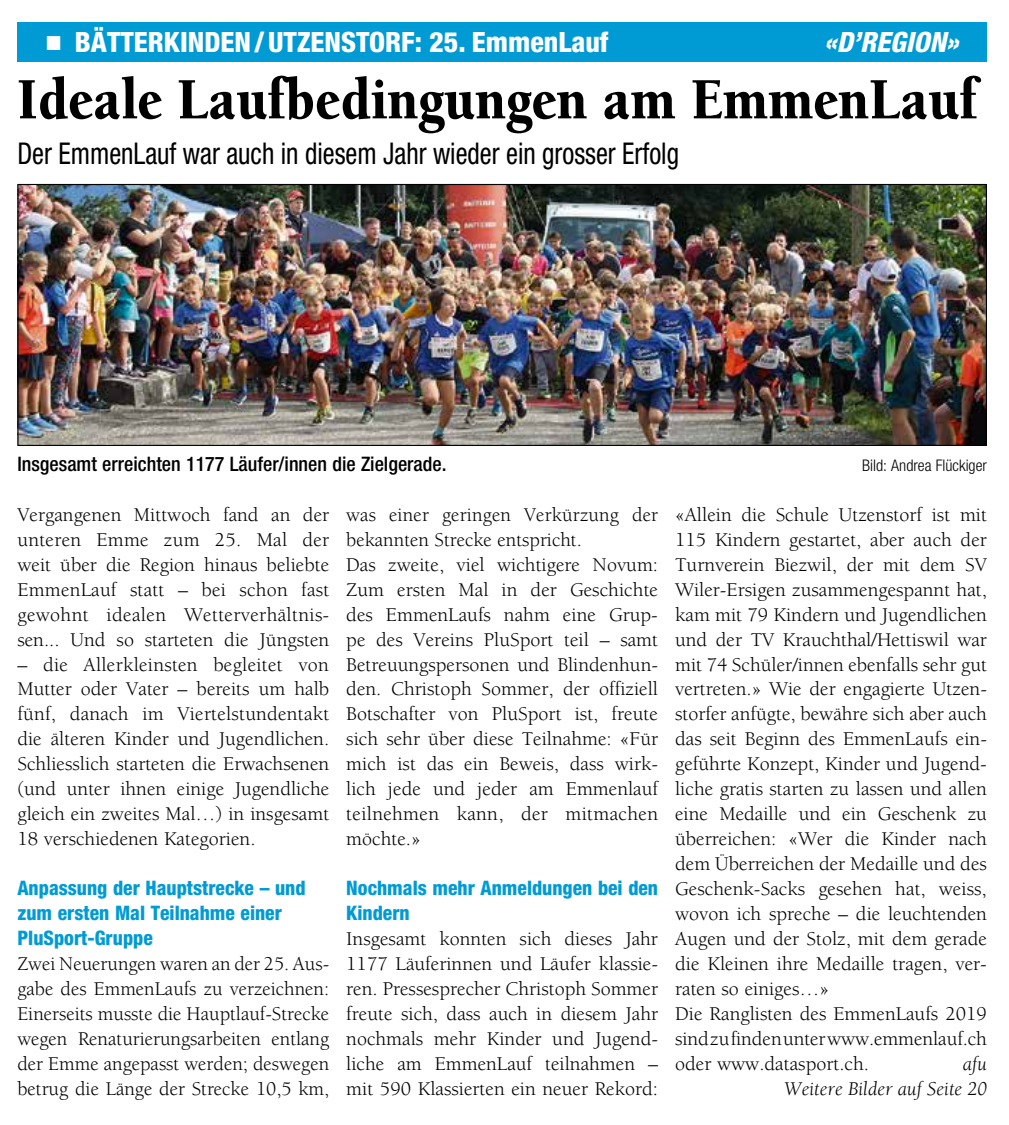
<style>
.page{position:relative;width:1009px;height:1125px;background:#fff}
.page>*{position:absolute;margin:0;border:0;box-sizing:border-box;transform-origin:0 0}
.t1{font:900 60px "Berkeley";color:#000;scale:.9 1}
.t2{font:condensed 30px "Helvetica Neue";color:#000;scale:.89 1}
.t3{font:800 condensed 28px "Helvetica Neue";color:#fff}
.t4{font:italic 800 condensed 28px "Helvetica Neue";color:#fff}
.t5{font:20px/25px "Berkeley";color:#000;text-align:justify}
.t6{font:800 condensed 20px/25px "Helvetica Neue";color:#009bd5}
.t7{font:500 condensed 20px "Helvetica Neue";color:#000}
.t8{font:italic 20px/25px "Berkeley";color:#000;text-align:right}
.t9{font:300 condensed 16px "Helvetica Neue";color:#000}
.s1{font-family:"Mathematical Pi Six";font-weight:400;font-stretch:normal;font-size:20px}
</style>
<div class="page">
<div style="left:17px;top:22px;width:970px;height:40px;background:#009bd5"></div>
<img style="left:19px;top:186px;width:966px;height:258px">
<h3 class="t3" style="left:46px;top:25px;width:564px"><span class="s1">j</span> BÄTTERKINDEN/UTZENSTORF: 25. EmmenLauf</h3>
<h3 class="t4" style="left:824px;top:25px;width:136px">«D’REGION»</h3>
<h1 class="t1" style="left:17px;top:68px;width:1068px">Ideale Laufbedingungen am EmmenLauf</h1>
<h2 class="t2" style="left:17px;top:136px;width:745px">Der EmmenLauf war auch in diesem Jahr wieder ein grosser Erfolg</h2>
<p class="t7" style="left:17px;top:452px;width:431px">Insgesamt erreichten 1177 Läufer/innen die Zielgerade.</p>
<p class="t9" style="left:862px;top:456px;width:126px">Bild: Andrea Flückiger</p>
<p class="t5" style="left:17px;top:502px;width:313px">Vergangenen Mittwoch fand an der unteren Emme zum 25. Mal der weit über die Region hinaus beliebte EmmenLauf statt – bei schon fast gewohnt idealen Wetterverhältnis&shy;sen... Und so starteten die Jüngsten</p>
<p class="t5" style="left:17px;top:652px;width:313px">– die Allerkleinsten begleitet von Mutter oder Vater – bereits um halb fünf, danach im Viertelstundentakt die älteren Kinder und Jugendlichen.<br>Schliesslich starteten die Erwachsenen (und unter ihnen einige Jugendliche gleich ein zweites Mal…) in insgesamt 18 verschiedenen Kategorien.</p>
<p class="t6" style="left:17px;top:875px;width:290px">Anpassung der Hauptstrecke – und zum ersten Mal Teilnahme einer<br>PluSport-Gruppe</p>
<p class="t5" style="left:17px;top:951px;width:313px">Zwei Neuerungen waren an der 25. Aus&shy;gabe des EmmenLaufs zu verzeichnen:<br>Einerseits musste die Hauptlauf-Strecke wegen Renaturierungsarbeiten entlang der Emme angepasst werden; deswegen betrug die Länge der Strecke 10,5 km,</p>
<p class="t5" style="left:346px;top:502px;width:313px;text-align:left">was einer geringen Verkürzung der bekannten Strecke entspricht.<br>Das zweite, viel wichtigere Novum:<br>Zum ersten Mal in der Geschichte des EmmenLaufs nahm eine Grup&shy;pe des Vereins PluSport teil – samt<br>Betreuungspersonen und Blindenhun&shy;den. Christoph Sommer, der offiziell<br>Botschafter von PluSport ist, freute sich sehr über diese Teilnahme: «Für mich ist das ein Beweis, dass wirk&shy;lich jede und jeder am Emmenlauf teilnehmen kann, der mitmachen möchte.»</p>
<p class="t6" style="left:346px;top:875px;width:313px">Nochmals mehr Anmeldungen bei den<br>Kindern</p>
<p class="t5" style="left:346px;top:926px;width:313px">Insgesamt konnten sich dieses Jahr 1177 Läuferinnen und Läufer klassie&shy;ren. Pressesprecher Christoph Sommer freute sich, dass auch in diesem Jahr nochmals mehr Kinder und Jugend&shy;liche am EmmenLauf teilnahmen – mit 590 Klassierten ein neuer Rekord:</p>
<p class="t5" style="left:675px;top:502px;width:313px;text-align:left">«Allein die Schule Utzenstorf ist mit 115 Kindern gestartet, aber auch der Turnverein Biezwil, der mit dem SV Wiler-Ersigen zusammengespannt hat, kam mit 79 Kindern und Jugendlichen und der TV Krauchthal/Hettiswil war mit 74 Schüler/innen ebenfalls sehr gut vertreten.» Wie der engagierte Utzen&shy;storfer anfügte, bewähre sich aber auch das seit Beginn des EmmenLaufs ein&shy;geführte Konzept, Kinder und Jugend&shy;liche gratis starten zu lassen und allen eine Medaille und ein Geschenk zu überreichen: «Wer die Kinder nach dem Überreichen der Medaille und des Geschenk-Sacks gesehen hat, weiss, wovon ich spreche – die leuchtenden Augen und der Stolz, mit dem gerade die Kleinen ihre Medaille tragen, ver&shy;raten so einiges…»<br>Die Ranglisten des EmmenLaufs 2019 sind zu finden unter www.emmenlauf.ch oder www.datasport.ch.</p>
<p class="t8" style="left:784px;top:1051px;width:204px">afu<br>Weitere Bilder auf Seite 20</p>
</div>
